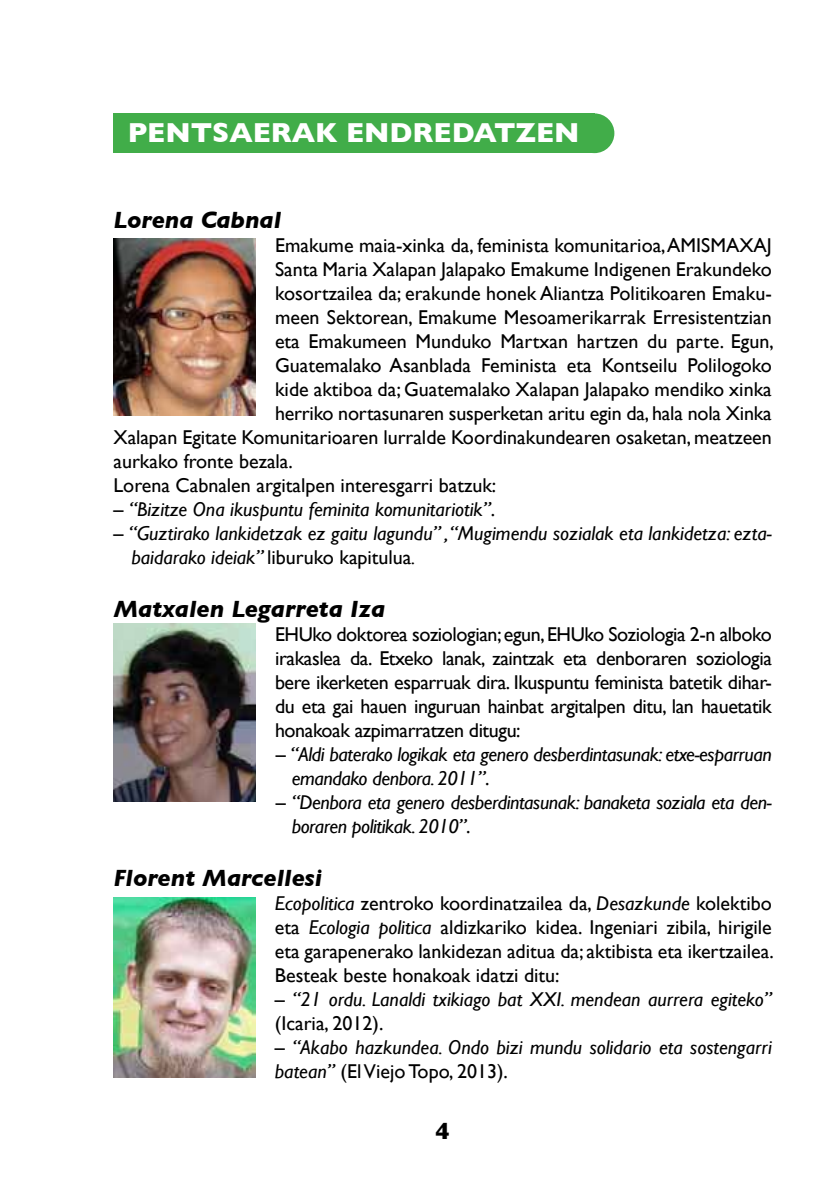
<style>
.page{position:relative;width:840px;height:1191px;background:#fff}
.page>*{position:absolute;margin:0;border:0;box-sizing:border-box;transform-origin:0 0}
.t1{font:700 28px "Gill Sans";color:#fff}
.t2{font:italic 700 24px "Gill Sans";color:#000}
.t3{font:700 24px "Gill Sans";color:#000}
.t4{font:20px/24px "Gill Sans";color:#000;text-align:justify}
.t5{font:italic 20px/24px "Gill Sans";color:#000}
.t6{font:italic 20px/24px "Gill Sans";letter-spacing:-.02em;color:#000}
.s1{font-style:normal}
.s2{font-style:italic}
</style>
<div class="page">
<div style="left:113px;top:113px;width:481px;height:40px;background:#41ad49"></div>
<div style="left:574px;top:113px;width:40px;height:40px;background:#41ad49;border-radius:50%"></div>
<img style="left:113px;top:238px;width:142px;height:177px">
<img style="left:113px;top:623px;width:142px;height:178px">
<img style="left:113px;top:897px;width:142px;height:180px">
<h1 class="t1" style="left:128px;top:116px;width:453px">PENTSAERAK ENDREDATZEN</h1>
<p class="t2" style="left:113px;top:206px;width:169px">Lorena Cabnal</p>
<p class="t4" style="left:275px;top:233px;width:498px">Emakume maia-xinka da, feminista komunitarioa, AMISMAXAJ</p>
<p class="t4" style="left:275px;top:257px;width:498px">Santa Maria Xalapan Jalapako Emakume Indigenen Erakundeko</p>
<p class="t4" style="left:275px;top:281px;width:498px">kosortzailea da; erakunde honek Aliantza Politikoaren Emaku-</p>
<p class="t4" style="left:275px;top:305px;width:498px">meen Sektorean, Emakume Mesoamerikarrak Erresistentzian</p>
<p class="t4" style="left:275px;top:329px;width:500px">eta Emakumeen Munduko Martxan hartzen du parte. Egun,</p>
<p class="t4" style="left:275px;top:353px;width:498px">Guatemalako Asanblada Feminista eta Kontseilu Polilogoko</p>
<p class="t4" style="left:275px;top:377px;width:498px">kide aktiboa da; Guatemalako Xalapan Jalapako mendiko xinka</p>
<p class="t4" style="left:275px;top:401px;width:498px">herriko nortasunaren susperketan aritu egin da, hala nola Xinka</p>
<p class="t4" style="left:113px;top:425px;width:659px">Xalapan Egitate Komunitarioaren lurralde Koordinakundearen osaketan, meatzeen</p>
<p class="t4" style="left:113px;top:449px;width:181px">aurkako fronte bezala.</p>
<p class="t4" style="left:113px;top:473px;width:384px">Lorena Cabnalen argitalpen interesgarri batzuk:</p>
<p class="t5" style="left:113px;top:497px;width:383px"><span class="s1">–</span> “Bizitze Ona ikuspuntu feminita komunitariotik”<span class="s1">.</span></p>
<p class="t5" style="left:131px;top:521px;width:641px;text-indent:-18px"><span class="s1">–</span> “Guztirako lankidetzak ez gaitu lagundu” , “Mugimendu sozialak eta lankidetza: ezta&shy;baidarako ideiak” <span class="s1">liburuko kapitulua</span>.</p>
<p class="t2" style="left:113px;top:595px;width:273px">Matxalen Legarreta Iza</p>
<p class="t4" style="left:275px;top:622px;width:498px">EHUko doktorea soziologian; egun, EHUko Soziologia 2-n alboko irakaslea da. Etxeko lanak, zaintzak eta denboraren soziologia bere ikerketen esparruak dira. Ikuspuntu feminista batetik dihar&shy;du eta gai hauen inguruan hainbat argitalpen ditu, lan hauetatik honakoak azpimarratzen ditugu:</p>
<p class="t6" style="left:291px;top:742px;width:481px;text-indent:-16px"><span class="s1">–</span> “Aldi baterako logikak eta genero desberdintasunak: etxe-esparruan emandako denbora. 2011”<span class="s1">.</span></p>
<p class="t6" style="left:291px;top:790px;width:481px;text-indent:-16px"><span class="s1">–</span> “Denbora eta genero desberdintasunak: banaketa soziala eta den&shy;boraren politikak. 2010”<span class="s1">.</span></p>
<p class="t2" style="left:113px;top:863px;width:210px">Florent Marcellesi</p>
<p class="t4" style="left:275px;top:891px;width:500px"><span class="s2">Ecopolitica</span> zentroko koordinatzailea da, <span class="s2">Desazkunde</span> kolektibo eta <span class="s2">Ecologia politica</span> aldizkariko kidea. Ingeniari zibila, hirigile eta garapenerako lankidezan aditua da; aktibista eta ikertzailea.<br>Besteak beste honakoak idatzi ditu:</p>
<p class="t5" style="left:275px;top:987px;width:498px"><span class="s1">–</span> “21 ordu. Lanaldi txikiago bat XXI. mendean aurrera egiteko” <span class="s1">(Icaria, 2012).</span></p>
<p class="t5" style="left:275px;top:1035px;width:498px"><span class="s1">–</span> “Akabo hazkundea. Ondo bizi mundu solidario eta sostengarri batean” <span class="s1">(El Viejo Topo, 2013).</span></p>
<p class="t3" style="left:435px;top:1117px;width:16px">4</p>
</div>
